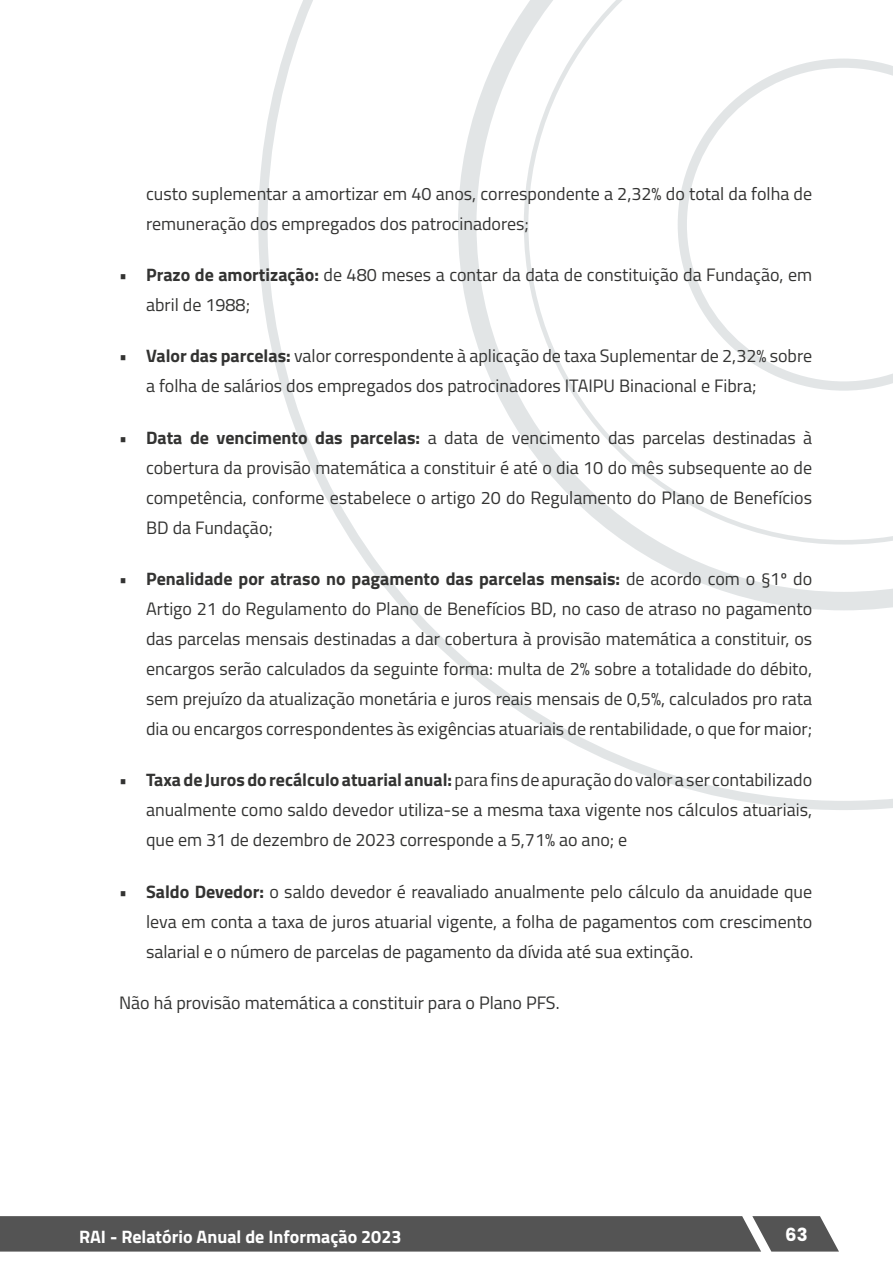
<style>
.page{position:relative;width:893px;height:1263px;background:#fff}
.page>*{position:absolute;margin:0;border:0;box-sizing:border-box;transform-origin:0 0}
.t1{font:18px/30px "Titillium Web";color:#333332;text-align:justify}
.t2{font:700 18px "Titillium Web";color:#fff}
.t3{font:700 18px "Poppins";color:#fff}
.s1{font-weight:700}
</style>
<div class="page">
<svg style="left:258px;top:0;width:635px;height:810px"></svg>
<svg style="left:524px;top:0;width:369px;height:545px"></svg>
<svg style="left:678px;top:59px;width:215px;height:332px"></svg>
<div style="left:0;top:1216px;width:839px;height:35px;background:#545454"></div>
<p class="t1" style="left:146px;top:178px;width:668px">custo suplementar a amortizar em 40 anos, correspondente a 2,32% do total da folha de remuneração dos empregados dos patrocinadores;</p>
<p class="t1" style="left:146px;top:259px;width:668px;text-indent:-27px"><span class="s1">• Prazo de amortização:</span> de 480 meses a contar da data de constituição da Fundação, em abril de 1988;</p>
<p class="t1" style="left:146px;top:340px;width:668px;text-indent:-27px"><span class="s1">• Valor das parcelas:</span> valor correspondente à aplicação de taxa Suplementar de 2,32% sobre a folha de salários dos empregados dos patrocinadores ITAIPU Binacional e Fibra;</p>
<p class="t1" style="left:146px;top:421px;width:668px;text-indent:-27px"><span class="s1">• Data de vencimento das parcelas:</span> a data de vencimento das parcelas destinadas à cobertura da provisão matemática a constituir é até o dia 10 do mês subsequente ao de competência, conforme estabelece o artigo 20 do Regulamento do Plano de Benefícios BD da Fundação;</p>
<p class="t1" style="left:146px;top:563px;width:668px;text-indent:-27px"><span class="s1">• Penalidade por atraso no pagamento das parcelas mensais:</span> de acordo com o §1º do Artigo 21 do Regulamento do Plano de Benefícios BD, no caso de atraso no pagamento das parcelas mensais destinadas a dar cobertura à provisão matemática a constituir, os encargos serão calculados da seguinte forma: multa de 2% sobre a totalidade do débito, sem prejuízo da atualização monetária e juros reais mensais de 0,5%, calculados pro rata dia ou encargos correspondentes às exigências atuariais de rentabilidade, o que for maior;</p>
<p class="t1" style="left:146px;top:764px;width:668px;text-indent:-27px"><span class="s1">• Taxa de Juros do recálculo atuarial anual:</span> para fins de apuração do valor a ser contabilizado anualmente como saldo devedor utiliza-se a mesma taxa vigente nos cálculos atuariais, que em 31 de dezembro de 2023 corresponde a 5,71% ao ano; e</p>
<p class="t1" style="left:146px;top:875px;width:668px;text-indent:-27px"><span class="s1">• Saldo Devedor:</span> o saldo devedor é reavaliado anualmente pelo cálculo da anuidade que leva em conta a taxa de juros atuarial vigente, a folha de pagamentos com crescimento salarial e o número de parcelas de pagamento da dívida até sua extinção.</p>
<p class="t1" style="left:119px;top:986px;width:442px">Não há provisão matemática a constituir para o Plano PFS.</p>
<p class="t2" style="left:79px;top:1223px;width:324px">RAI - Relatório Anual de Informação 2023</p>
<p class="t3" style="left:785px;top:1224px;width:24px">63</p>
</div>
